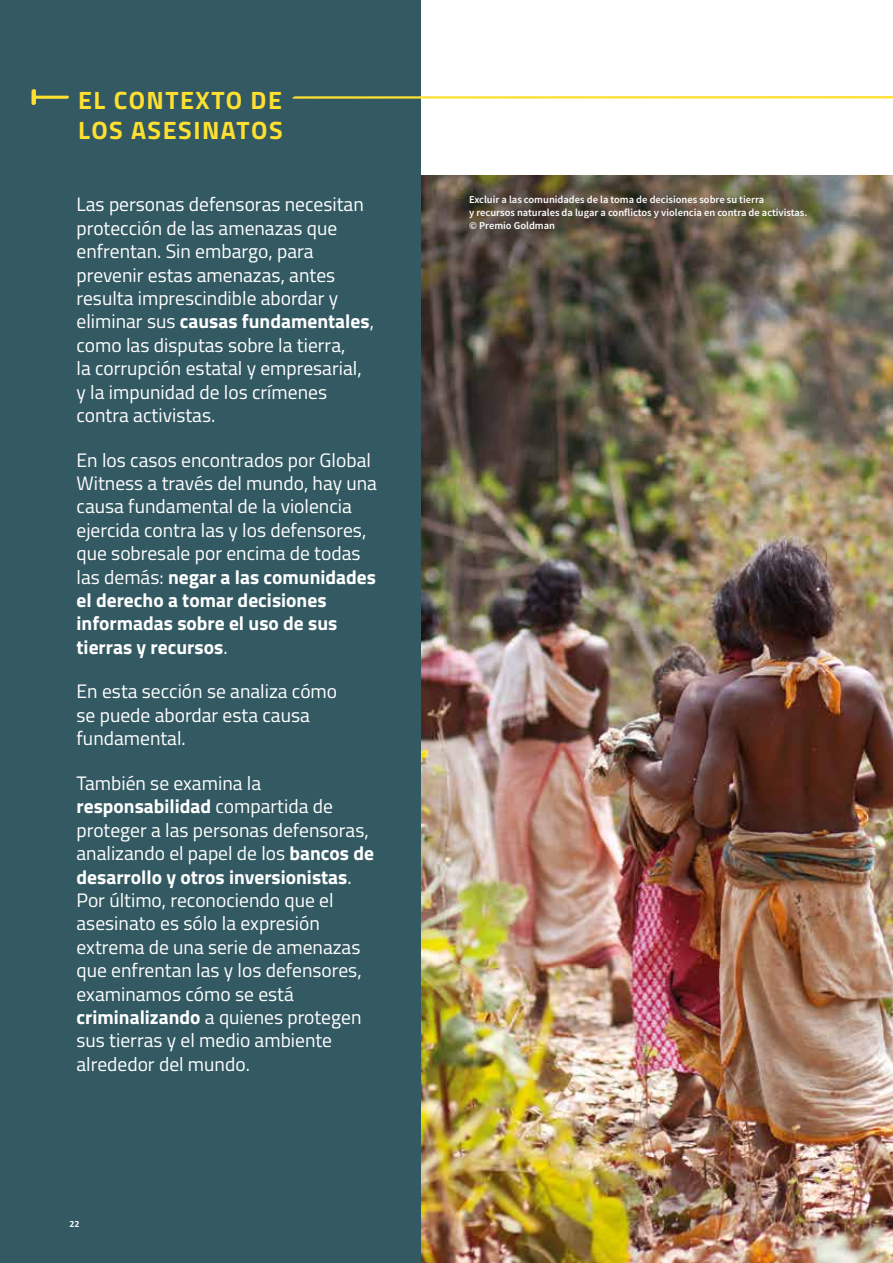
<style>
.page{position:relative;width:893px;height:1263px;background:#fff}
.page>*{position:absolute;margin:0;border:0;box-sizing:border-box;transform-origin:0 0}
.t1{font:700 25.05px/30.2px "Titillium";letter-spacing:.06em;color:#ffdf30}
.t2{font:19.5px/23.4px "Titillium";color:#fff}
.t3{font:600 10.5px/12.8px "Source Sans Pro";color:#fff}
.t4{font:700 9px "Titillium";color:#fff}
.s1{font-weight:700}
</style>
<div class="page">
<img style="left:421px;top:175px;width:472px;height:1088px">
<div style="left:0;top:0;width:421px;height:1263px;background:#335962"></div>
<svg style="left:31px;top:89px;width:38px;height:16px"></svg>
<svg style="left:292px;top:96px;width:601px;height:3px;background:#f4dd58"></svg>
<p class="t1" style="left:78px;top:84px;width:206px">EL CONTEXTO DE<br>LOS ASESINATOS</p>
<p class="t2" style="left:77px;top:192px;width:299px">Las personas defensoras necesitan protección de las amenazas que enfrentan. Sin embargo, para prevenir estas amenazas, antes resulta imprescindible abordar y eliminar sus <span class="s1">causas fundamentales</span>, como las disputas sobre la tierra,<br>la corrupción estatal y empresarial, y la impunidad de los crímenes contra activistas.</p>
<p class="t2" style="left:77px;top:447px;width:302px">En los casos encontrados por Global<br>Witness a través del mundo, hay una causa fundamental de la violencia ejercida contra las y los defensores, que sobresale por encima de todas las demás: <span class="s1">negar a las comunidades el derecho a tomar decisiones informadas sobre el uso de sus tierras y recursos</span>.</p>
<p class="t2" style="left:77px;top:679px;width:262px">En esta sección se analiza cómo se puede abordar esta causa fundamental.</p>
<p class="t2" style="left:77px;top:770px;width:299px">También se examina la <span class="s1">responsabilidad</span> compartida de proteger a las personas defensoras, analizando el papel de los <span class="s1">bancos de desarrollo y otros inversionistas</span>.<br>Por último, reconociendo que el asesinato es sólo la expresión extrema de una serie de amenazas que enfrentan las y los defensores, examinamos cómo se está <span class="s1">criminalizando</span> a quienes protegen sus tierras y el medio ambiente alrededor del mundo.</p>
<p class="t4" style="left:70px;top:1217px;width:12px">22</p>
<p class="t3" style="left:469px;top:193px;width:340px">Excluir a las comunidades de la toma de decisiones sobre su tierra<br>y recursos naturales da lugar a conflictos y violencia en contra de activistas. © Premio Goldman</p>
</div>
